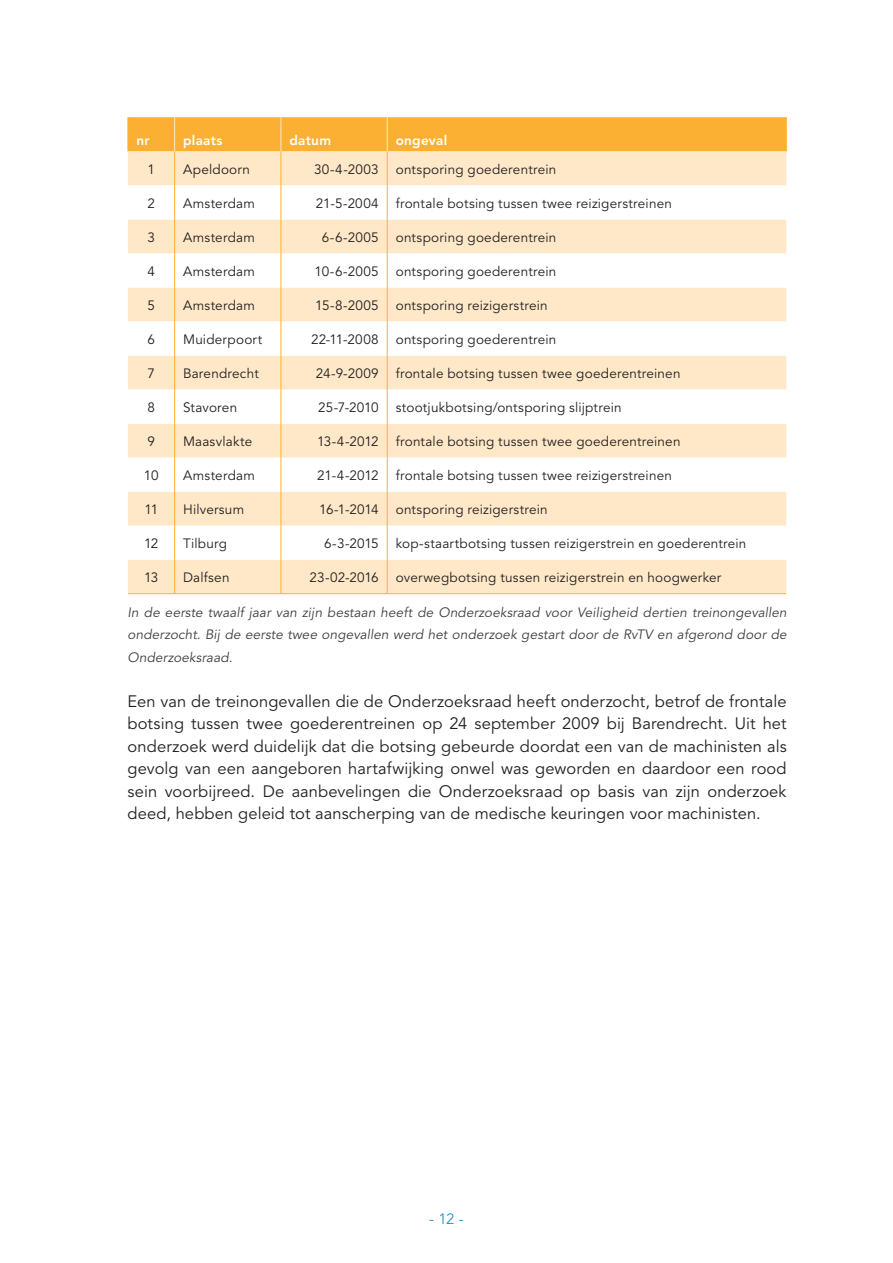
<style>
.page{position:relative;width:893px;height:1263px;background:#fff}
.page>*{position:absolute;margin:0;border:0;box-sizing:border-box;transform-origin:0 0}
.Alex___Plat{font:16.5px/22.5px "Avenir LT Std";letter-spacing:.005em;color:#231f20;text-align:justify}
.t1{font:15px "Avenir LT Std";color:#2f97b9}
.Tabel_bodytekst{font:13.5px "Avenir LT Std";letter-spacing:.015em;color:#231f20}
.Alex___Plat-2{font:italic 13.5px/22.5px "Avenir LT Std";letter-spacing:.01em;color:#3e3e3f;text-align:justify}
.Tabel-kop{font:800 13.5px "Avenir LT Std";letter-spacing:.02em;color:#fff}
</style>
<div class="page">
<div style="left:129px;top:117px;width:657px;height:34px;background:#fbb033"></div>
<div style="left:128px;top:151px;width:658px;height:442px;background:#fee8c7"></div>
<svg style="left:128px;top:185px;width:658px;height:375px"></svg>
<hr style="left:128px;top:117px;width:1px;height:34px;background:#fbb033">
<hr style="left:786px;top:117px;width:1px;height:34px;background:#fbb033">
<hr style="left:174px;top:117px;width:1px;height:34px;background:#fee8c7">
<hr style="left:281px;top:117px;width:1px;height:34px;background:#fee8c7">
<hr style="left:387px;top:117px;width:1px;height:34px;background:#fee8c7">
<hr style="left:174px;top:185px;width:1px;height:34px;background:#fbb033">
<hr style="left:281px;top:185px;width:1px;height:34px;background:#fbb033">
<hr style="left:387px;top:185px;width:1px;height:34px;background:#fbb033">
<hr style="left:174px;top:219px;width:1px;height:34px;background:#fbb033">
<hr style="left:281px;top:219px;width:1px;height:34px;background:#fbb033">
<hr style="left:387px;top:219px;width:1px;height:34px;background:#fbb033">
<hr style="left:174px;top:253px;width:1px;height:34px;background:#fbb033">
<hr style="left:281px;top:253px;width:1px;height:34px;background:#fbb033">
<hr style="left:387px;top:253px;width:1px;height:34px;background:#fbb033">
<hr style="left:174px;top:321px;width:1px;height:35px;background:#fbb033">
<hr style="left:281px;top:321px;width:1px;height:35px;background:#fbb033">
<hr style="left:387px;top:321px;width:1px;height:35px;background:#fbb033">
<hr style="left:174px;top:390px;width:1px;height:34px;background:#fbb033">
<hr style="left:281px;top:390px;width:1px;height:34px;background:#fbb033">
<hr style="left:387px;top:390px;width:1px;height:34px;background:#fbb033">
<hr style="left:174px;top:151px;width:1px;height:34px;background:#fbb033">
<hr style="left:281px;top:151px;width:1px;height:34px;background:#fbb033">
<hr style="left:387px;top:151px;width:1px;height:34px;background:#fbb033">
<hr style="left:174px;top:287px;width:1px;height:34px;background:#fbb033">
<hr style="left:174px;top:356px;width:1px;height:34px;background:#fbb033">
<hr style="left:174px;top:424px;width:1px;height:34px;background:#fbb033">
<hr style="left:174px;top:492px;width:1px;height:34px;background:#fbb033">
<hr style="left:174px;top:560px;width:1px;height:33px;background:#fbb033">
<hr style="left:281px;top:287px;width:1px;height:34px;background:#fbb033">
<hr style="left:281px;top:356px;width:1px;height:34px;background:#fbb033">
<hr style="left:281px;top:424px;width:1px;height:34px;background:#fbb033">
<hr style="left:281px;top:492px;width:1px;height:34px;background:#fbb033">
<hr style="left:281px;top:560px;width:1px;height:33px;background:#fbb033">
<hr style="left:387px;top:287px;width:1px;height:34px;background:#fbb033">
<hr style="left:387px;top:356px;width:1px;height:34px;background:#fbb033">
<hr style="left:387px;top:424px;width:1px;height:34px;background:#fbb033">
<hr style="left:387px;top:492px;width:1px;height:34px;background:#fbb033">
<hr style="left:387px;top:560px;width:1px;height:33px;background:#fbb033">
<hr style="left:174px;top:458px;width:1px;height:34px;background:#fbb033">
<hr style="left:174px;top:526px;width:1px;height:34px;background:#fbb033">
<hr style="left:281px;top:458px;width:1px;height:34px;background:#fbb033">
<hr style="left:281px;top:526px;width:1px;height:34px;background:#fbb033">
<hr style="left:387px;top:458px;width:1px;height:34px;background:#fbb033">
<hr style="left:387px;top:526px;width:1px;height:34px;background:#fbb033">
<hr style="left:128px;top:593px;width:47px;height:1px;background:#fbb033">
<hr style="left:175px;top:593px;width:106px;height:1px;background:#fbb033">
<hr style="left:281px;top:593px;width:106px;height:1px;background:#fbb033">
<hr style="left:387px;top:593px;width:399px;height:1px;background:#fbb033">
<p class="Tabel-kop" style="left:136px;top:132px;width:15px">nr</p>
<p class="Tabel-kop" style="left:183px;top:132px;width:41px">plaats</p>
<p class="Tabel-kop" style="left:289px;top:132px;width:43px">datum</p>
<p class="Tabel-kop" style="left:396px;top:132px;width:53px">ongeval</p>
<p class="Tabel_bodytekst" style="left:148px;top:162px;width:9px">1</p>
<p class="Tabel_bodytekst" style="left:183px;top:162px;width:68px">Apeldoorn</p>
<p class="Tabel_bodytekst" style="left:314px;top:162px;width:66px">30-4-2003</p>
<p class="Tabel_bodytekst" style="left:396px;top:162px;width:162px">ontsporing goederentrein</p>
<p class="Tabel_bodytekst" style="left:148px;top:196px;width:9px">2</p>
<p class="Tabel_bodytekst" style="left:183px;top:196px;width:73px">Amsterdam</p>
<p class="Tabel_bodytekst" style="left:316px;top:196px;width:64px">21-5-2004</p>
<p class="Tabel_bodytekst" style="left:396px;top:196px;width:278px">frontale botsing tussen twee reizigerstreinen</p>
<p class="Tabel_bodytekst" style="left:148px;top:230px;width:9px">3</p>
<p class="Tabel_bodytekst" style="left:183px;top:230px;width:73px">Amsterdam</p>
<p class="Tabel_bodytekst" style="left:322px;top:230px;width:58px">6-6-2005</p>
<p class="Tabel_bodytekst" style="left:396px;top:230px;width:162px">ontsporing goederentrein</p>
<p class="Tabel_bodytekst" style="left:148px;top:264px;width:9px">4</p>
<p class="Tabel_bodytekst" style="left:183px;top:264px;width:73px">Amsterdam</p>
<p class="Tabel_bodytekst" style="left:315px;top:264px;width:66px">10-6-2005</p>
<p class="Tabel_bodytekst" style="left:396px;top:264px;width:162px">ontsporing goederentrein</p>
<p class="Tabel_bodytekst" style="left:148px;top:298px;width:9px">5</p>
<p class="Tabel_bodytekst" style="left:183px;top:298px;width:73px">Amsterdam</p>
<p class="Tabel_bodytekst" style="left:315px;top:298px;width:65px">15-8-2005</p>
<p class="Tabel_bodytekst" style="left:396px;top:298px;width:154px">ontsporing reizigerstrein</p>
<p class="Tabel_bodytekst" style="left:148px;top:332px;width:9px">6</p>
<p class="Tabel_bodytekst" style="left:183px;top:332px;width:81px">Muiderpoort</p>
<p class="Tabel_bodytekst" style="left:311px;top:332px;width:69px">22-11-2008</p>
<p class="Tabel_bodytekst" style="left:396px;top:332px;width:162px">ontsporing goederentrein</p>
<p class="Tabel_bodytekst" style="left:148px;top:366px;width:9px">7</p>
<p class="Tabel_bodytekst" style="left:183px;top:366px;width:77px">Barendrecht</p>
<p class="Tabel_bodytekst" style="left:316px;top:366px;width:64px">24-9-2009</p>
<p class="Tabel_bodytekst" style="left:396px;top:366px;width:286px">frontale botsing tussen twee goederentreinen</p>
<p class="Tabel_bodytekst" style="left:148px;top:400px;width:9px">8</p>
<p class="Tabel_bodytekst" style="left:183px;top:400px;width:56px">Stavoren</p>
<p class="Tabel_bodytekst" style="left:318px;top:400px;width:62px">25-7-2010</p>
<p class="Tabel_bodytekst" style="left:396px;top:400px;width:227px">stootjukbotsing/ontsporing slijptrein</p>
<p class="Tabel_bodytekst" style="left:148px;top:434px;width:9px">9</p>
<p class="Tabel_bodytekst" style="left:183px;top:434px;width:71px">Maasvlakte</p>
<p class="Tabel_bodytekst" style="left:317px;top:434px;width:63px">13-4-2012</p>
<p class="Tabel_bodytekst" style="left:396px;top:434px;width:286px">frontale botsing tussen twee goederentreinen</p>
<p class="Tabel_bodytekst" style="left:144px;top:468px;width:16px">10</p>
<p class="Tabel_bodytekst" style="left:183px;top:468px;width:73px">Amsterdam</p>
<p class="Tabel_bodytekst" style="left:317px;top:468px;width:63px">21-4-2012</p>
<p class="Tabel_bodytekst" style="left:396px;top:468px;width:278px">frontale botsing tussen twee reizigerstreinen</p>
<p class="Tabel_bodytekst" style="left:144px;top:502px;width:15px">11</p>
<p class="Tabel_bodytekst" style="left:183px;top:502px;width:63px">Hilversum</p>
<p class="Tabel_bodytekst" style="left:319px;top:502px;width:61px">16-1-2014</p>
<p class="Tabel_bodytekst" style="left:396px;top:502px;width:154px">ontsporing reizigerstrein</p>
<p class="Tabel_bodytekst" style="left:144px;top:536px;width:16px">12</p>
<p class="Tabel_bodytekst" style="left:183px;top:536px;width:45px">Tilburg</p>
<p class="Tabel_bodytekst" style="left:324px;top:536px;width:56px">6-3-2015</p>
<p class="Tabel_bodytekst" style="left:396px;top:536px;width:352px">kop-staartbotsing tussen reizigerstrein en goederentrein</p>
<p class="Tabel_bodytekst" style="left:144px;top:570px;width:16px">13</p>
<p class="Tabel_bodytekst" style="left:183px;top:570px;width:48px">Dalfsen</p>
<p class="Tabel_bodytekst" style="left:309px;top:570px;width:71px">23-02-2016</p>
<p class="Tabel_bodytekst" style="left:396px;top:570px;width:327px">overwegbotsing tussen reizigerstrein en hoogwerker</p>
<p class="Alex___Plat-2" style="left:128px;top:601px;width:661px">In de eerste twaalf jaar van zijn bestaan heeft de Onderzoeksraad voor Veiligheid dertien treinongevallen onderzocht. Bij de eerste twee ongevallen werd het onderzoek gestart door de RvTV en afgerond door de Onderzoeksraad.</p>
<p class="Alex___Plat" style="left:128px;top:690px;width:661px">Een van de treinongevallen die de Onderzoeksraad heeft onderzocht, betrof de frontale botsing tussen twee goederentreinen op 24 september 2009 bij Barendrecht. Uit het onderzoek werd duidelijk dat die botsing gebeurde doordat een van de machinisten als gevolg van een aangeboren hartafwijking onwel was geworden en daardoor een rood sein voorbijreed. De aanbevelingen die Onderzoeksraad op basis van zijn onderzoek deed, hebben geleid tot aanscherping van de medische keuringen voor machinisten.</p>
<p class="t1" style="left:429px;top:1210px;width:36px">- 12 -</p>
</div>
